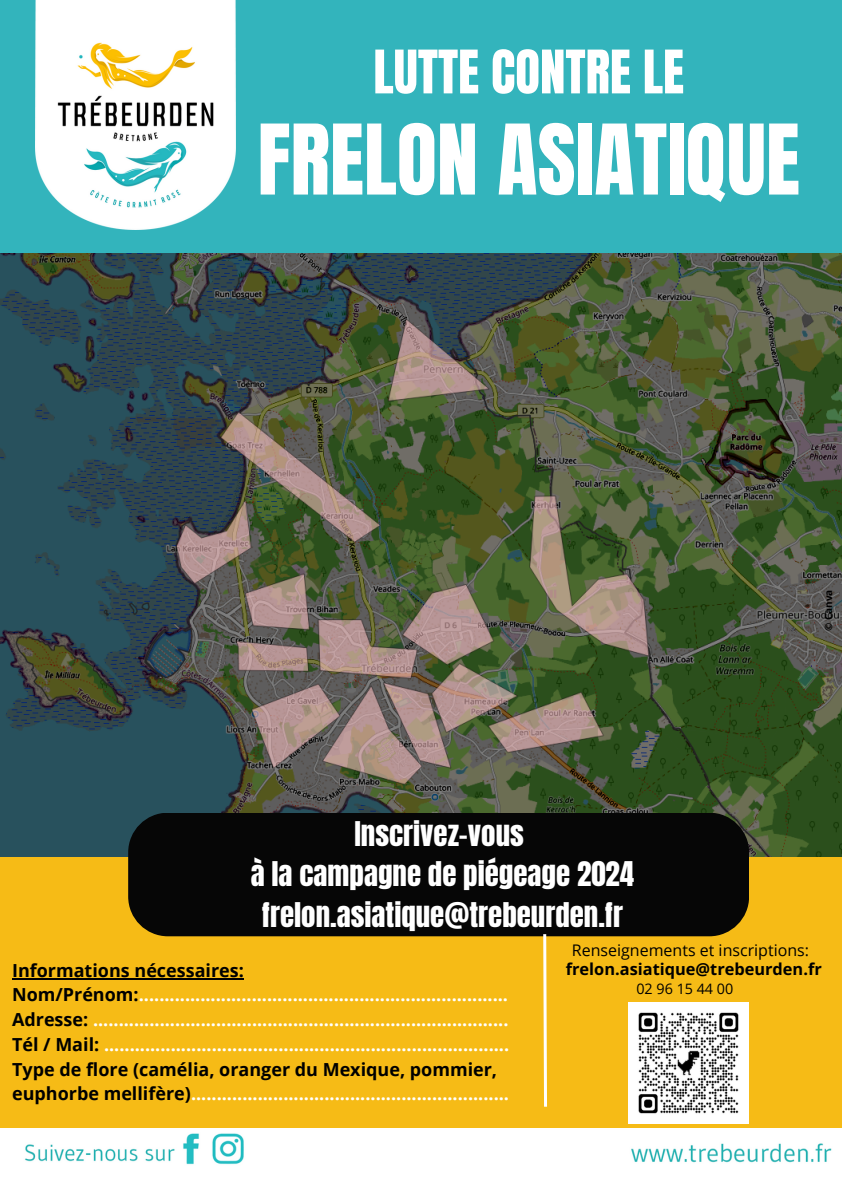
<style>
.page{position:relative;width:842px;height:1191px;background:#fff}
.page>*{position:absolute;margin:0;border:0;box-sizing:border-box;transform-origin:0 0}
.t1{font:82.6px "Anton";color:#fff}
.t2{font:51px "Anton";color:#fff}
.t3{font:28.9px "Anton";color:#fff}
.t4{font:700 18px "Open Sans";color:#fff}
.t5{font:700 18px/24.7px "Open Sans";color:#000}
.t6{font:700 16.4px "Open Sans";color:#000}
.t7{font:16px "Open Sans";color:#000}
.t8{font:14.4px "Open Sans";color:#000}
.t9{font:700 10px "Open Sans";color:#000}
.s1{color:#000}
.s2{color:#fff}
</style>
<div class="page">
<div style="left:0;top:0;width:842px;height:254px;background:#33b4bc"></div>
<img style="left:36px;top:0;width:199px;height:229px">
<img style="left:0;top:254px;width:842px;height:603px">
<div style="left:0;top:857px;width:842px;height:333px;background:#f6bb16"></div>
<div style="left:128px;top:812px;width:621px;height:124px;background:#060606;border-radius:40px"></div>
<svg style="left:542px;top:934px;width:7px;height:173px"></svg>
<img style="left:628px;top:1002px;width:121px;height:120px">
<div style="left:0;top:1128px;width:842px;height:62px;background:#fff"></div>
<hr style="left:12px;top:977px;width:232px;height:2px;background:#000">
<p class="t2" style="left:373px;top:35px;width:312px">LUTTE CONTRE LE</p>
<p class="t1" style="left:257px;top:100px;width:544px">FRELON ASIATIQUE</p>
<p class="t3" style="left:354px;top:812px;width:171px">Inscrivez-vous</p>
<p class="t3" style="left:251px;top:853px;width:385px">à la campagne de piégeage 2024</p>
<p class="t3" style="left:262px;top:893px;width:363px">frelon.asiatique@trebeurden.fr</p>
<p class="t9" style="left:821px;top:631px;width:43px;rotate:-90deg">© Canva</p>
<p class="t7" style="left:572px;top:938px;width:239px">Renseignements et inscriptions:</p>
<p class="t8" style="left:636px;top:978px;width:98px">02 96 15 44 00</p>
<p class="t5" style="left:12px;top:957px;width:233px">Informations nécessaires:</p>
<p class="t6" style="left:566px;top:956px;width:257px">frelon.asiatique@trebeurden.fr</p>
<p class="t4" style="left:12px;top:981px;width:497px"><span class="s1">Nom/Prénom:</span>........................................................................</p>
<p class="t4" style="left:12px;top:1006px;width:498px"><span class="s1">Adresse:</span> .................................................................................</p>
<p class="t4" style="left:12px;top:1031px;width:499px"><span class="s1">Tél / Mail:</span> ...............................................................................</p>
<p class="t5" style="left:12px;top:1056px;width:498px">Type de flore (camélia, oranger du Mexique, pommier, euphorbe mellifère)<span class="s2">..............................................................</span></p>
</div>
